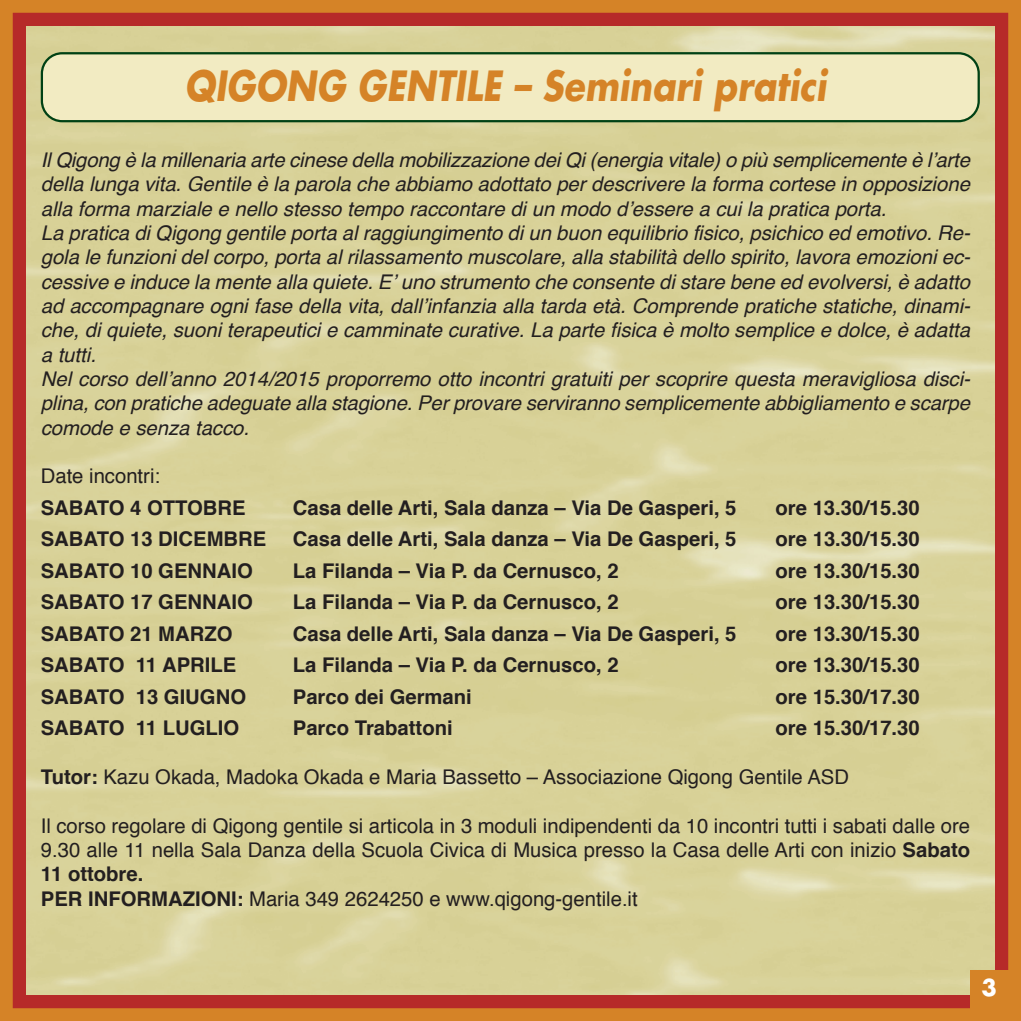
<style>
.page{position:relative;width:1021px;height:1021px;background:#fff}
.page>*{position:absolute;margin:0;border:0;box-sizing:border-box;transform-origin:0 0}
.t1{font:italic 700 40.5px "Futura";letter-spacing:.005em;color:#d58327;scale:.85 1}
.t2{font:700 22.5px "Futura";color:#fff}
.t3{font:italic 20.25px/24.3px "Helvetica";color:#231f20}
.t4{font:700 20.25px "Helvetica";color:#231f20}
.t5{font:20.25px/24.3px "Helvetica";color:#231f20}
.s1{font-weight:700}
</style>
<div class="page">
<div style="left:0;top:0;width:1020px;height:1020px;background:#d58327"></div>
<div style="left:13px;top:13px;width:995px;height:995px;border:14px solid #b62a29"></div>
<img style="left:26px;top:26px;width:968px;height:968px">
<svg style="left:41px;top:52px;width:938px;height:70px;background:#e2e0b6"></svg>
<div style="left:969px;top:969px;width:39px;height:40px;background:#d58327"></div>
<h1 class="t1" style="left:184px;top:68px;width:756px">QIGONG GENTILE – Seminari pratici</h1>
<p class="t3" style="left:41px;top:149px;width:930px">Il Qigong è la millenaria arte cinese della mobilizzazione dei Qi (energia vitale) o più semplicemente è l’arte della lunga vita. Gentile è la parola che abbiamo adottato per descrivere la forma cortese in opposizione alla forma marziale e nello stesso tempo raccontare di un modo d’essere a cui la pratica porta.<br>La pratica di Qigong gentile porta al raggiungimento di un buon equilibrio fisico, psichico ed emotivo. Re&shy;gola le funzioni del corpo, porta al rilassamento muscolare, alla stabilità dello spirito, lavora emozioni ec&shy;cessive e induce la mente alla quiete. E’ uno strumento che consente di stare bene ed evolversi, è adatto ad accompagnare ogni fase della vita, dall’infanzia alla tarda età. Comprende pratiche statiche, dinami&shy;che, di quiete, suoni terapeutici e camminate curative. La parte fisica è molto semplice e dolce, è adatta a tutti.<br>Nel corso dell’anno 2014/2015 proporremo otto incontri gratuiti per scoprire questa meravigliosa disci&shy;plina, con pratiche adeguate alla stagione. Per provare serviranno semplicemente abbigliamento e scarpe comode e senza tacco.</p>
<p class="t5" style="left:41px;top:465px;width:121px">Date incontri:</p>
<p class="t4" style="left:41px;top:499px;width:206px">SABATO 4 OTTOBRE</p>
<p class="t4" style="left:293px;top:499px;width:445px">Casa delle Arti, Sala danza – Via De Gasperi, 5</p>
<p class="t4" style="left:775px;top:499px;width:146px">ore 13.30/15.30</p>
<p class="t4" style="left:41px;top:530px;width:227px">SABATO 13 DICEMBRE</p>
<p class="t4" style="left:293px;top:530px;width:445px">Casa delle Arti, Sala danza – Via De Gasperi, 5</p>
<p class="t4" style="left:775px;top:530px;width:146px">ore 13.30/15.30</p>
<p class="t4" style="left:41px;top:562px;width:213px">SABATO 10 GENNAIO</p>
<p class="t4" style="left:293px;top:562px;width:327px">La Filanda – Via P. da Cernusco, 2</p>
<p class="t4" style="left:775px;top:562px;width:146px">ore 13.30/15.30</p>
<p class="t4" style="left:41px;top:593px;width:213px">SABATO 17 GENNAIO</p>
<p class="t4" style="left:293px;top:593px;width:327px">La Filanda – Via P. da Cernusco, 2</p>
<p class="t4" style="left:775px;top:593px;width:146px">ore 13.30/15.30</p>
<p class="t4" style="left:41px;top:625px;width:193px">SABATO 21 MARZO</p>
<p class="t4" style="left:293px;top:625px;width:445px">Casa delle Arti, Sala danza – Via De Gasperi, 5</p>
<p class="t4" style="left:775px;top:625px;width:146px">ore 13.30/15.30</p>
<p class="t4" style="left:41px;top:656px;width:197px">SABATO 11 APRILE</p>
<p class="t4" style="left:293px;top:656px;width:327px">La Filanda – Via P. da Cernusco, 2</p>
<p class="t4" style="left:775px;top:656px;width:146px">ore 13.30/15.30</p>
<p class="t4" style="left:41px;top:688px;width:207px">SABATO 13 GIUGNO</p>
<p class="t4" style="left:293px;top:688px;width:180px">Parco dei Germani</p>
<p class="t4" style="left:775px;top:688px;width:146px">ore 15.30/17.30</p>
<p class="t4" style="left:41px;top:719px;width:200px">SABATO 11 LUGLIO</p>
<p class="t4" style="left:293px;top:719px;width:161px">Parco Trabattoni</p>
<p class="t4" style="left:775px;top:719px;width:146px">ore 15.30/17.30</p>
<p class="t5" style="left:41px;top:766px;width:809px"><span class="s1">Tutor:</span> Kazu Okada, Madoka Okada e Maria Bassetto – Associazione Qigong Gentile ASD</p>
<p class="t5" style="left:41px;top:815px;width:930px">Il corso regolare di Qigong gentile si articola in 3 moduli indipendenti da 10 incontri tutti i sabati dalle ore 9.30 alle 11 nella Sala Danza della Scuola Civica di Musica presso la Casa delle Arti con inizio <span class="s1">Sabato 11 ottobre.<br>PER INFORMAZIONI:</span> Maria 349 2624250 e www.qigong-gentile.it</p>
<p class="t2" style="left:981px;top:977px;width:17px">3</p>
</div>
